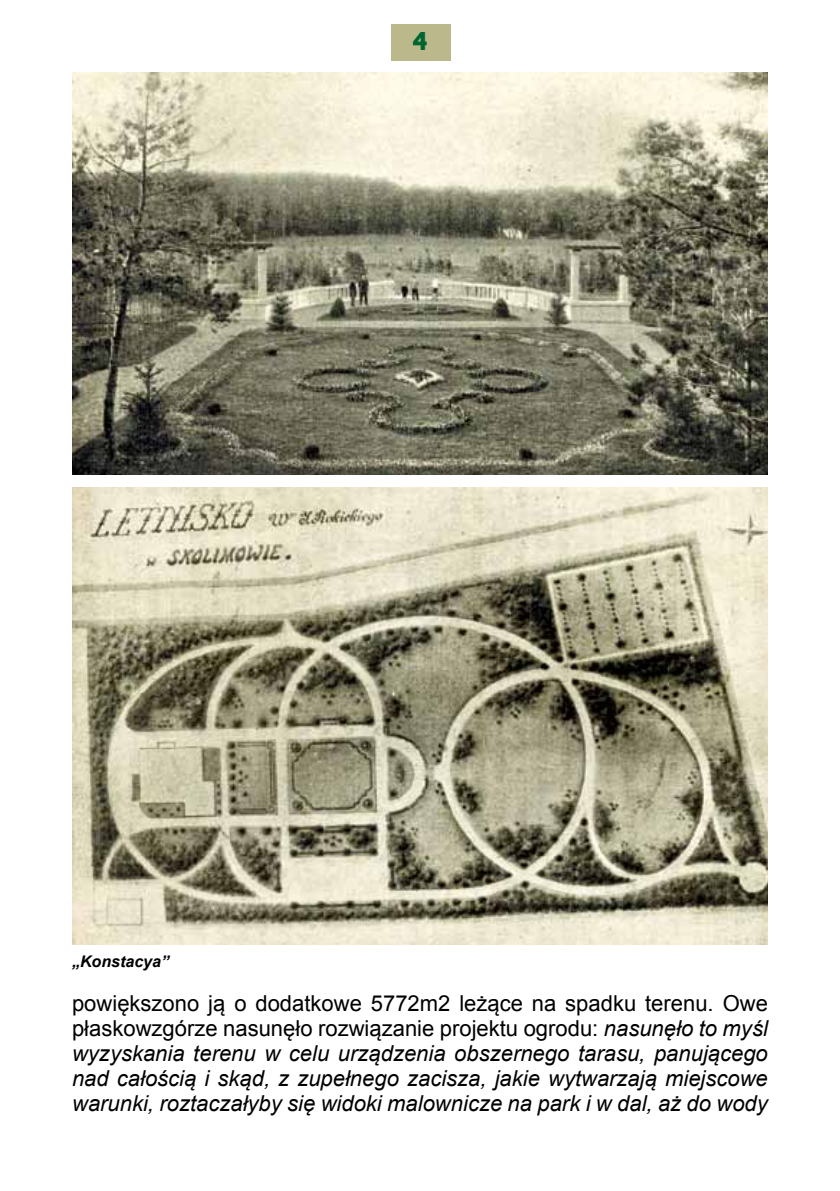
<style>
.page{position:relative;width:840px;height:1191px;background:#fff}
.page>*{position:absolute;margin:0;border:0;box-sizing:border-box;transform-origin:0 0}
.t1{font:700 26px "Platform";color:#00652e}
.t2{font:italic 22px/25px "Arial";color:#000;text-align:justify}
.t3{font:italic 700 16px "Arial";color:#000}
.s1{font-style:normal}
</style>
<div class="page">
<div style="left:391px;top:24px;width:60px;height:37px;background:#bbb98b"></div>
<img style="left:72px;top:72px;width:695px;height:402px">
<img style="left:72px;top:488px;width:695px;height:456px">
<p class="t1" style="left:412px;top:22px;width:16px">4</p>
<p class="t3" style="left:72px;top:950px;width:98px">„Konstacya”</p>
<p class="t2" style="left:72px;top:991px;width:697px"><span class="s1">powiększono ją o dodatkowe 5772m2 leżące na spadku terenu. Owe płaskowzgórze nasunęło rozwiązanie projektu ogrodu:</span> nasunęło to myśl wyzyskania terenu w celu urządzenia obszernego tarasu, panującego nad całością i skąd, z zupełnego zacisza, jakie wytwarzają miejscowe warunki, roztaczałyby się widoki malownicze na park i w dal, aż do wody</p>
</div>
